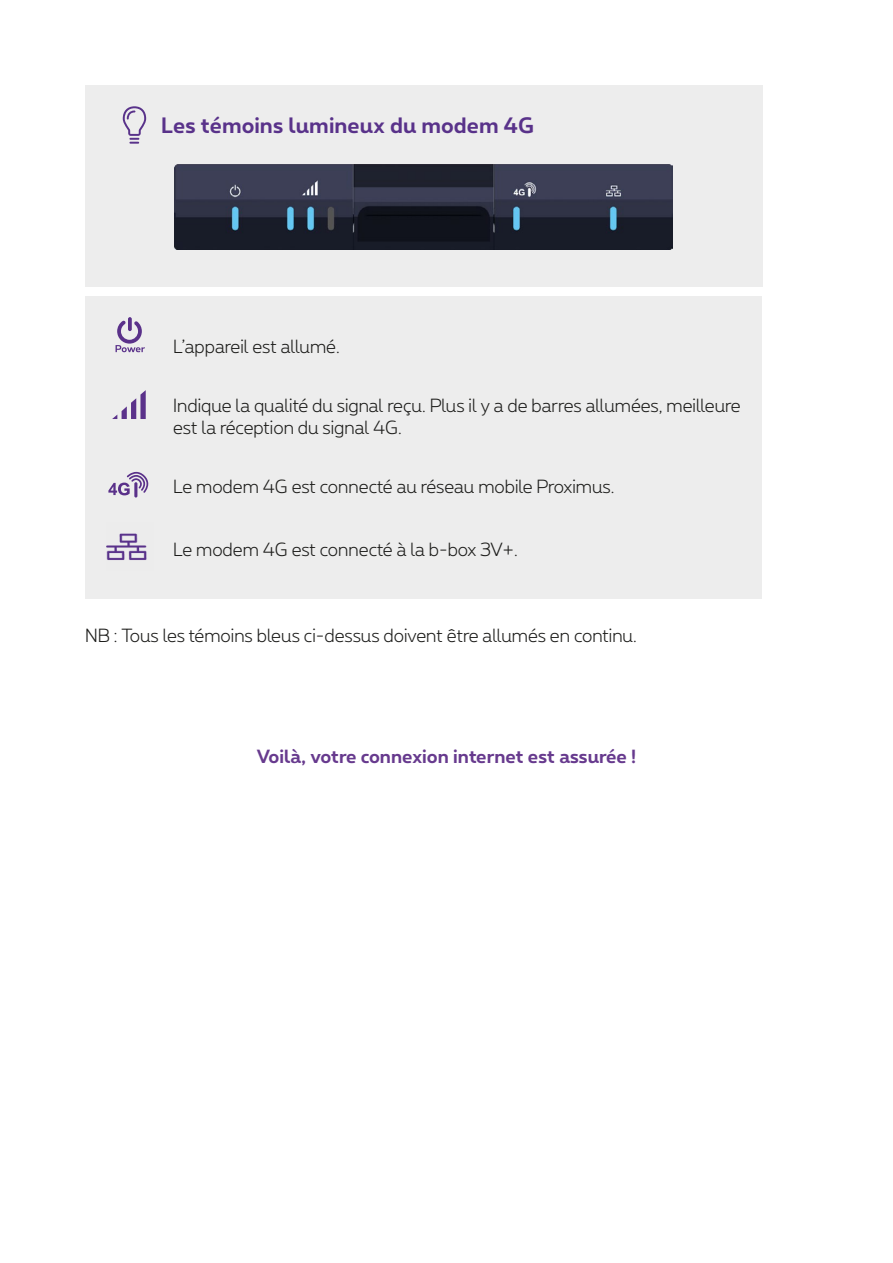
<style>
.page{position:relative;width:893px;height:1263px;background:#fff}
.page>*{position:absolute;margin:0;border:0;box-sizing:border-box;transform-origin:0 0}
.t1{font:700 21px "Proximus";letter-spacing:.005em;color:#59328a}
.t2{font:300 18px/21.6px "Proximus";color:#1d1d1b}
.t3{font:700 18px "Proximus";color:#673a8e}
</style>
<div class="page">
<div style="left:85px;top:85px;width:677px;height:202px;background:#ededed"></div>
<svg style="left:123px;top:106px;width:23px;height:38px"></svg>
<img style="left:175px;top:164px;width:497px;height:86px">
<div style="left:85px;top:296px;width:677px;height:302px;background:#ededed"></div>
<svg style="left:112px;top:390px;width:34px;height:29px"></svg>
<hr style="left:134px;top:482px;width:3px;height:15px;background:#5a318a;border-radius:2px">
<svg style="left:108px;top:472px;width:40px;height:23px"></svg>
<img style="left:106px;top:533px;width:41px;height:27px">
<svg style="left:116px;top:320px;width:29px;height:32px"></svg>
<svg style="left:128px;top:317px;width:4px;height:14px"></svg>
<p class="t1" style="left:161px;top:110px;width:374px">Les témoins lumineux du modem 4G</p>
<p class="t2" style="left:173px;top:335px;width:168px">L’appareil est allumé.</p>
<p class="t2" style="left:173px;top:394px;width:569px">Indique la qualité du signal reçu. Plus il y a de barres allumées, meilleure est la réception du signal 4G.</p>
<p class="t2" style="left:173px;top:475px;width:443px">Le modem 4G est connecté au réseau mobile Proximus.</p>
<p class="t2" style="left:173px;top:537px;width:346px">Le modem 4G est connecté à la b-box 3V+.</p>
<p class="t2" style="left:85px;top:623px;width:553px">NB : Tous les témoins bleus ci-dessus doivent être allumés en continu.</p>
<p class="t3" style="left:257px;top:742px;width:381px">Voilà, votre connexion internet est assurée !</p>
</div>
